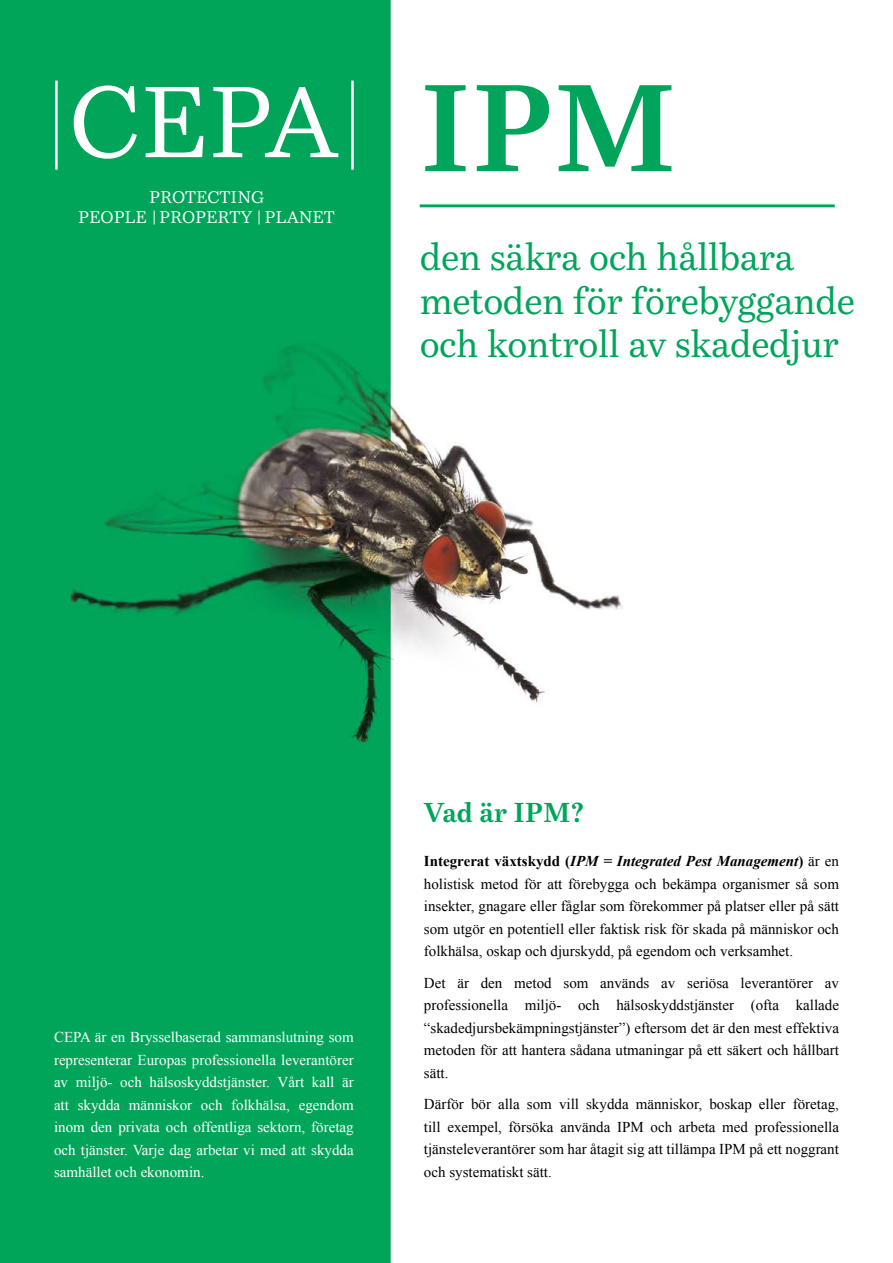
<style>
.page{position:relative;width:893px;height:1263px;background:#fff}
.page>*{position:absolute;margin:0;border:0;box-sizing:border-box;transform-origin:0 0}
.t1{font:700 121.5px "Bressay";color:#00a55b}
.t2{font:99.15px "Bressay";color:#fff}
.t3{font:37.5px/43.5px "Bressay";letter-spacing:-.01em;color:#00a55b}
.t4{font:700 27px "Bressay";color:#00a55b}
.t5{font:16.5px "Bressay";color:#fff}
.t6{font:15px/22.5px "Times New Roman";color:#000;text-align:justify}
.t7{font:15px/22.5px "Times New Roman";color:#fff;text-align:justify}
.s1{font-weight:700}
.s2{font-weight:700;font-style:italic}
</style>
<div class="page">
<img style="left:0;top:0;width:690px;height:1263px">
<hr style="left:351px;top:81px;width:3px;height:89px;background:#fff">
<hr style="left:55px;top:81px;width:3px;height:89px;background:#fff">
<hr style="left:420px;top:204px;width:415px;height:3px;background:#00a55b">
<svg style="left:154px;top:210px;width:1px;height:15px"></svg>
<svg style="left:259px;top:210px;width:1px;height:15px"></svg>
<p class="t2" style="left:69px;top:62px;width:270px">CEPA</p>
<p class="t5" style="left:149px;top:187px;width:117px">PROTECTING</p>
<p class="t5" style="left:78px;top:207px;width:258px">PEOPLE PROPERTY PLANET</p>
<p class="t1" style="left:420px;top:54px;width:259px">IPM</p>
<p class="t3" style="left:420px;top:235px;width:437px">den säkra och hållbara metoden för förebyggande och kontroll av skadedjur</p>
<p class="t7" style="left:54px;top:1026px;width:301px">CEPA är en Brysselbaserad sammanslutning som representerar Europas professionella leverantörer av miljö- och hälsoskyddstjänster. Vårt kall är att skydda människor och folkhälsa, egendom inom den privata och offentliga sektorn, företag och tjänster. Varje dag arbetar vi med att skydda samhället och ekonomin.</p>
<p class="t4" style="left:424px;top:796px;width:162px">Vad är IPM?</p>
<p class="t6" style="left:424px;top:850px;width:417px"><span class="s1">Integrerat växtskydd (</span><span class="s2">IPM = Integrated Pest Management</span><span class="s1">)</span> är en holistisk metod för att förebygga och bekämpa organismer så som insekter, gnagare eller fåglar som förekommer på platser eller på sätt som utgör en potentiell eller faktisk risk för skada på människor och folkhälsa, oskap och djurskydd, på egendom och verksamhet.</p>
<p class="t6" style="left:424px;top:971px;width:417px">Det är den metod som används av seriösa leverantörer av professionella miljö- och hälsoskyddstjänster (ofta kallade “skadedjursbekämpningstjänster”) eftersom det är den mest effektiva metoden för att hantera sådana utmaningar på ett säkert och hållbart sätt.</p>
<p class="t6" style="left:424px;top:1093px;width:417px">Därför bör alla som vill skydda människor, boskap eller företag, till exempel, försöka använda IPM och arbeta med professionella tjänsteleverantörer som har åtagit sig att tillämpa IPM på ett noggrant och systematiskt sätt.</p>
</div>
